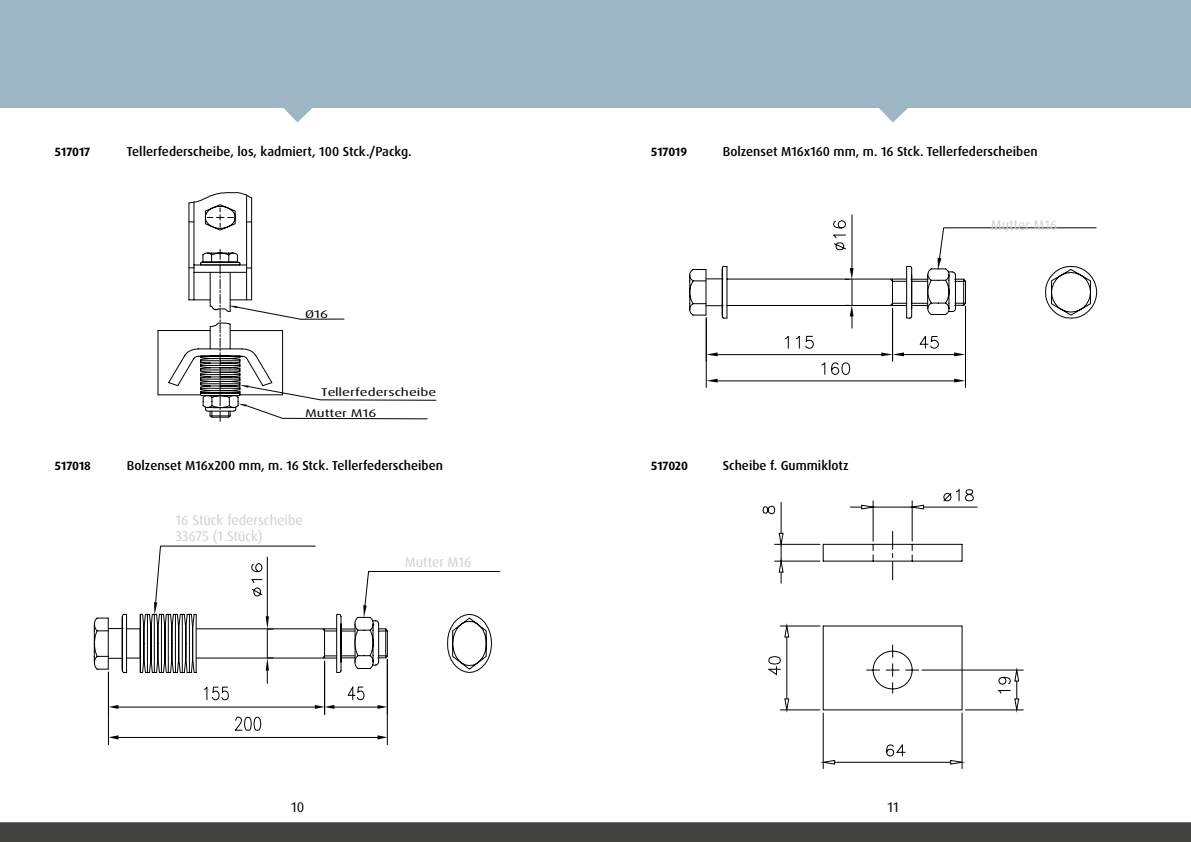
<style>
.page{position:relative;width:1191px;height:842px;background:#fff}
.page>*{position:absolute;margin:0;border:0;box-sizing:border-box;transform-origin:0 0}
.t1{font:14px/16.8px "Dax OT";color:#cfcfcf}
.t2{font:14px "Dax OT";color:#000}
.t3{font:500 13px "Dax OT";color:#000}
.t4{font:700 12px "Dax OT";letter-spacing:-.005em;color:#000}
.t5{font:11.1px/20.7px "Dax Pro";color:#000;scale:1.36 1}
</style>
<div class="page">
<div style="left:0;top:0;width:1191px;height:107px;background:#9db6c3"></div>
<svg style="left:878px;top:107px;width:30px;height:15px"></svg>
<div style="left:0;top:822px;width:1191px;height:20px;background:#424241"></div>
<svg style="left:282px;top:107px;width:31px;height:15px"></svg>
<svg style="left:157px;top:193px;width:279px;height:228px"></svg>
<svg style="left:94px;top:546px;width:406px;height:199px"></svg>
<hr style="left:706px;top:318px;width:1px;height:69px;background:#000">
<hr style="left:965px;top:306px;width:1px;height:81px;background:#000">
<hr style="left:851px;top:215px;width:1px;height:53px;background:#000">
<svg style="left:689px;top:220px;width:408px;height:162px"></svg>
<svg style="left:769px;top:501px;width:249px;height:267px"></svg>
<p class="t4" style="left:55px;top:144px;width:37px">517017</p>
<p class="t3" style="left:127px;top:143px;width:286px">Tellerfederscheibe, los, kadmiert, 100 Stck./Packg.</p>
<p class="t5" style="left:305px;top:304px;width:18px">Ø16</p>
<p class="t5" style="left:305px;top:382px;width:98px;text-indent:16px">Tellerfederscheibe<br>Mutter M16</p>
<p class="t4" style="left:55px;top:458px;width:37px">517018</p>
<p class="t3" style="left:127px;top:457px;width:318px">Bolzenset M16x200 mm, m. 16 Stck. Tellerfederscheiben</p>
<p class="t1" style="left:175px;top:511px;width:129px">16 Stück federscheibe<br>33675 (1 Stück)</p>
<p class="t1" style="left:405px;top:553px;width:68px">Mutter M16</p>
<p class="t4" style="left:651px;top:144px;width:37px">517019</p>
<p class="t3" style="left:723px;top:143px;width:316px">Bolzenset M16x160 mm, m. 16 Stck. Tellerfederscheiben</p>
<p class="t4" style="left:651px;top:458px;width:38px">517020</p>
<p class="t3" style="left:723px;top:457px;width:127px">Scheibe f. Gummiklotz</p>
<p class="t1" style="left:990px;top:216px;width:68px">Mutter M16</p>
<p class="t2" style="left:291px;top:798px;width:15px">10</p>
<p class="t2" style="left:887px;top:798px;width:13px">11</p>
</div>
